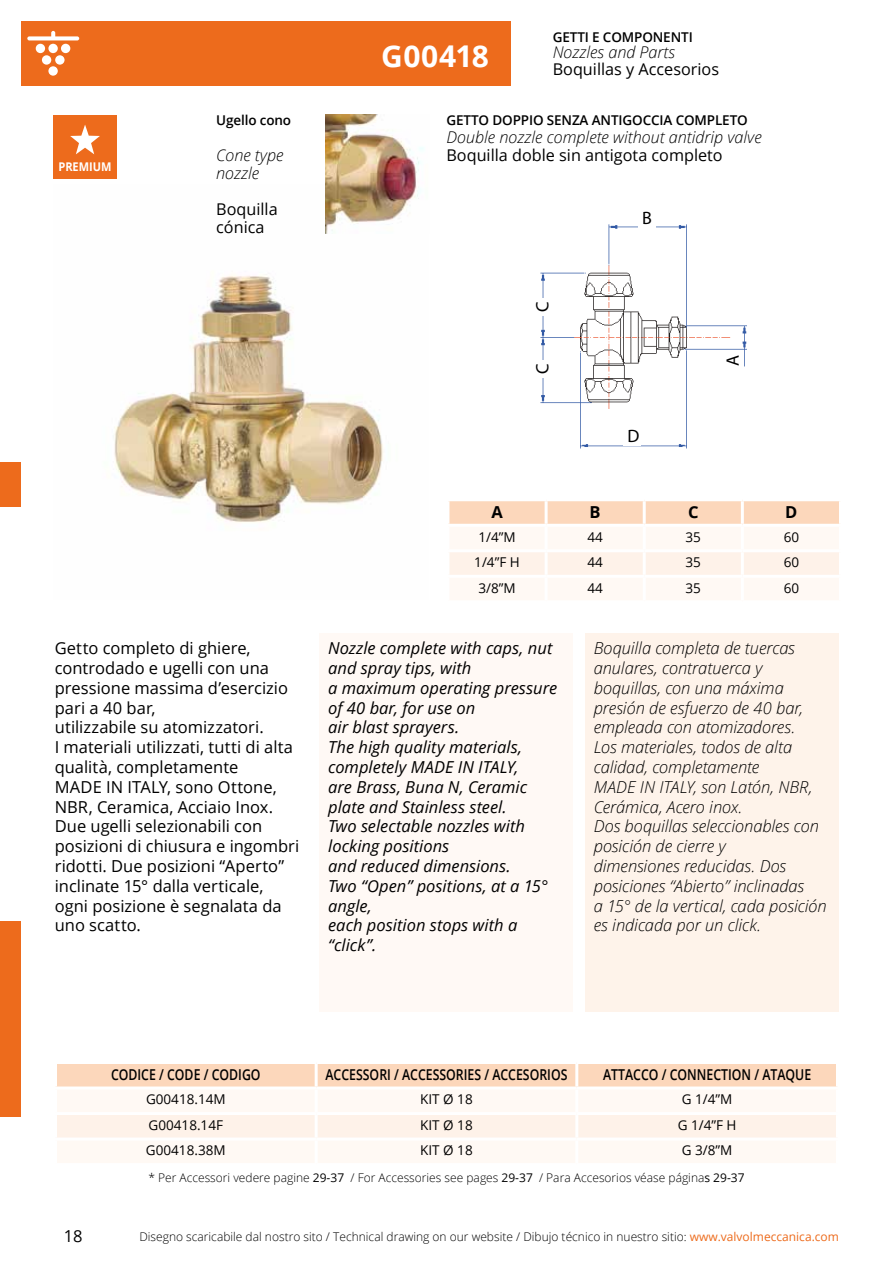
<style>
.page{position:relative;width:893px;height:1263px;background:#fff}
.page>*{position:absolute;margin:0;border:0;box-sizing:border-box;transform-origin:0 0}
.t1{font:700 30px "Open Sans";letter-spacing:.01em;color:#fff}
.t2{font:18px "Myriad Pro";color:#000}
.t3{font:italic 300 16.5px/19.8px "Open Sans";letter-spacing:-.005em;color:#000}
.t4{font:16.5px/19.8px "Open Sans";color:#000}
.t5{font:italic 16.5px/19.8px "Open Sans";color:#000}
.t6{font:700 16.5px "Open Sans";color:#000}
.t7{font:italic 300 16.2px/18px "Open Sans";color:#000}
.t8{font:16.2px/18px "Open Sans";color:#000}
.t9{font:600 15px "Open Sans";color:#000;scale:.82 1}
.t10{font:13.5px "Open Sans";color:#000}
.t11{font:600 13.5px "Open Sans";letter-spacing:-.01em;color:#000}
.t12{font:300 12px "Open Sans";color:#000}
.t13{font:700 12px "Open Sans";color:#fff;scale:.92 1}
.s1{font-weight:400}
.s2{font-weight:400;color:#ed6b1c}
</style>
<div class="page">
<div style="left:0;top:462px;width:21px;height:45px;background:#ed6b1c"></div>
<div style="left:0;top:921px;width:21px;height:196px;background:#ed6b1c"></div>
<div style="left:85px;top:21px;width:425px;height:64px;background:#ed6b1c"></div>
<div style="left:21px;top:21px;width:64px;height:64px;background:#ed6b1c"></div>
<div style="left:36px;top:44px;width:9px;height:9px;background:#fff;border-radius:50%"></div>
<div style="left:48px;top:44px;width:10px;height:9px;background:#fff;border-radius:50%"></div>
<div style="left:61px;top:44px;width:9px;height:9px;background:#fff;border-radius:50%"></div>
<div style="left:42px;top:55px;width:9px;height:10px;background:#fff;border-radius:50%"></div>
<svg style="left:55px;top:55px;width:10px;height:10px"></svg>
<svg style="left:48px;top:66px;width:10px;height:10px"></svg>
<svg style="left:27px;top:31px;width:52px;height:9px"></svg>
<img style="left:114px;top:185px;width:270px;height:338px">
<img style="left:540px;top:224px;width:207px;height:225px">
<div style="left:639px;top:210px;width:17px;height:17px;background:#fff"></div>
<div style="left:725px;top:352px;width:17px;height:17px;background:#fff"></div>
<div style="left:624px;top:428px;width:17px;height:17px;background:#fff"></div>
<div style="left:535px;top:361px;width:17px;height:17px;background:#fff"></div>
<div style="left:535px;top:299px;width:17px;height:17px;background:#fff"></div>
<div style="left:320px;top:633px;width:253px;height:378px;background:#fff9f5"></div>
<div style="left:585px;top:633px;width:254px;height:378px;background:#fef3ea"></div>
<svg style="left:449px;top:501px;width:390px;height:99px"></svg>
<hr style="left:545px;top:501px;width:3px;height:23px;background:#fff">
<hr style="left:643px;top:501px;width:3px;height:23px;background:#fff">
<hr style="left:741px;top:501px;width:3px;height:23px;background:#fff">
<hr style="left:446px;top:524px;width:100px;height:3px;background:#fff">
<hr style="left:546px;top:524px;width:98px;height:3px;background:#fff">
<hr style="left:644px;top:524px;width:98px;height:3px;background:#fff">
<hr style="left:742px;top:524px;width:100px;height:3px;background:#fff">
<hr style="left:545px;top:527px;width:3px;height:22px;background:#fff">
<hr style="left:643px;top:527px;width:3px;height:22px;background:#fff">
<hr style="left:741px;top:527px;width:3px;height:22px;background:#fff">
<hr style="left:446px;top:549px;width:100px;height:3px;background:#fff">
<hr style="left:546px;top:549px;width:98px;height:3px;background:#fff">
<hr style="left:545px;top:552px;width:3px;height:23px;background:#fff">
<hr style="left:644px;top:549px;width:98px;height:3px;background:#fff">
<hr style="left:643px;top:552px;width:3px;height:23px;background:#fff">
<hr style="left:742px;top:549px;width:100px;height:3px;background:#fff">
<hr style="left:741px;top:552px;width:3px;height:23px;background:#fff">
<hr style="left:446px;top:575px;width:100px;height:3px;background:#fff">
<hr style="left:546px;top:575px;width:98px;height:3px;background:#fff">
<hr style="left:545px;top:578px;width:3px;height:22px;background:#fff">
<hr style="left:644px;top:575px;width:98px;height:3px;background:#fff">
<hr style="left:643px;top:578px;width:3px;height:22px;background:#fff">
<hr style="left:742px;top:575px;width:100px;height:3px;background:#fff">
<hr style="left:741px;top:578px;width:3px;height:22px;background:#fff">
<div style="left:53px;top:115px;width:64px;height:64px;background:#ed6b1c"></div>
<svg style="left:70px;top:125px;width:30px;height:29px"></svg>
<div style="left:57px;top:1064px;width:779px;height:22px;background:#fcd7bb"></div>
<div style="left:57px;top:1090px;width:779px;height:73px;background:#fff9f4"></div>
<div style="left:57px;top:1115px;width:779px;height:22px;background:#fef2e9"></div>
<hr style="left:315px;top:1064px;width:3px;height:22px;background:#fff">
<hr style="left:575px;top:1064px;width:3px;height:22px;background:#fff">
<hr style="left:315px;top:1089px;width:3px;height:23px;background:#fff">
<hr style="left:575px;top:1089px;width:3px;height:23px;background:#fff">
<hr style="left:54px;top:1112px;width:262px;height:3px;background:#fff">
<hr style="left:316px;top:1112px;width:261px;height:3px;background:#fff">
<hr style="left:315px;top:1115px;width:3px;height:22px;background:#fff">
<hr style="left:577px;top:1112px;width:262px;height:3px;background:#fff">
<hr style="left:575px;top:1115px;width:3px;height:22px;background:#fff">
<hr style="left:54px;top:1137px;width:262px;height:3px;background:#fff">
<hr style="left:316px;top:1137px;width:261px;height:3px;background:#fff">
<hr style="left:315px;top:1140px;width:3px;height:23px;background:#fff">
<hr style="left:577px;top:1137px;width:262px;height:3px;background:#fff">
<hr style="left:575px;top:1140px;width:3px;height:23px;background:#fff">
<img style="left:326px;top:114px;width:98px;height:120px">
<p class="t13" style="left:58px;top:158px;width:59px">PREMIUM</p>
<p class="t11" style="left:216px;top:111px;width:76px">Ugello cono</p>
<p class="t7" style="left:216px;top:146px;width:69px">Cone type nozzle</p>
<p class="t8" style="left:216px;top:200px;width:63px">Boquilla cónica</p>
<p class="t11" style="left:553px;top:28px;width:141px">GETTI E COMPONENTI</p>
<p class="t7" style="left:553px;top:43px;width:124px">Nozzles and Parts</p>
<p class="t8" style="left:553px;top:60px;width:168px">Boquillas y Accesorios</p>
<p class="t11" style="left:446px;top:111px;width:303px">GETTO DOPPIO SENZA ANTIGOCCIA COMPLETO</p>
<p class="t7" style="left:446px;top:128px;width:317px">Double nozzle complete without antidrip valve</p>
<p class="t8" style="left:446px;top:146px;width:278px">Boquilla doble sin antigota completo</p>
<h1 class="t1" style="left:381px;top:35px;width:109px">G00418</h1>
<p class="t2" style="left:531px;top:312px;width:12px;rotate:-90deg">C</p>
<p class="t2" style="left:531px;top:374px;width:12px;rotate:-90deg">C</p>
<p class="t2" style="left:642px;top:207px;width:11px">B</p>
<p class="t2" style="left:627px;top:425px;width:13px">D</p>
<p class="t2" style="left:722px;top:366px;width:13px;rotate:-90deg">A</p>
<p class="t6" style="left:491px;top:501px;width:13px">A</p>
<p class="t6" style="left:590px;top:501px;width:13px">B</p>
<p class="t6" style="left:688px;top:501px;width:12px">C</p>
<p class="t6" style="left:785px;top:501px;width:14px">D</p>
<p class="t10" style="left:478px;top:527px;width:39px">1/4”M</p>
<p class="t10" style="left:587px;top:527px;width:17px">44</p>
<p class="t10" style="left:686px;top:527px;width:17px">35</p>
<p class="t10" style="left:784px;top:527px;width:17px">60</p>
<p class="t10" style="left:474px;top:553px;width:47px">1/4”F H</p>
<p class="t10" style="left:587px;top:553px;width:17px">44</p>
<p class="t10" style="left:686px;top:553px;width:17px">35</p>
<p class="t10" style="left:784px;top:553px;width:17px">60</p>
<p class="t10" style="left:478px;top:578px;width:39px">3/8”M</p>
<p class="t10" style="left:587px;top:578px;width:17px">44</p>
<p class="t10" style="left:686px;top:578px;width:17px">35</p>
<p class="t10" style="left:784px;top:578px;width:17px">60</p>
<p class="t4" style="left:55px;top:638px;width:246px">Getto completo di ghiere, controdado e ugelli con una pressione massima d’esercizio pari a 40 bar,<br>utilizzabile su atomizzatori.<br>I materiali utilizzati, tutti di alta qualità, completamente<br>MADE IN ITALY, sono Ottone,<br>NBR, Ceramica, Acciaio Inox.<br>Due ugelli selezionabili con posizioni di chiusura e ingombri ridotti. Due posizioni “Aperto” inclinate 15° dalla verticale, ogni posizione è segnalata da uno scatto.</p>
<p class="t5" style="left:328px;top:638px;width:231px">Nozzle complete with caps, nut and spray tips, with<br>a maximum operating pressure of 40 bar, for use on<br>air blast sprayers.<br>The high quality materials, completely MADE IN ITALY,<br>are Brass, Buna N, Ceramic plate and Stainless steel.<br>Two selectable nozzles with locking positions<br>and reduced dimensions.<br>Two “Open” positions, at a 15° angle,<br>each position stops with a “click”.</p>
<p class="t3" style="left:594px;top:638px;width:235px">Boquilla completa de tuercas anulares, contratuerca y boquillas, con una máxima presión de esfuerzo de 40 bar, empleada con atomizadores.<br>Los materiales, todos de alta calidad, completamente<br>MADE IN ITALY, son Latón, NBR,<br>Cerámica, Acero inox.<br>Dos boquillas seleccionables con posición de cierre y<br>dimensiones reducidas. Dos posiciones “Abierto” inclinadas<br>a 15° de la vertical, cada posición es indicada por un click.</p>
<p class="t4" style="left:64px;top:1226px;width:20px">18</p>
<p class="t9" style="left:111px;top:1064px;width:184px">CODICE / CODE / CODIGO</p>
<p class="t9" style="left:326px;top:1064px;width:297px">ACCESSORI / ACCESSORIES / ACCESORIOS</p>
<p class="t9" style="left:603px;top:1064px;width:255px">ATTACCO / CONNECTION / ATAQUE</p>
<p class="t10" style="left:146px;top:1090px;width:81px">G00418.14M</p>
<p class="t10" style="left:420px;top:1090px;width:54px">KIT Ø 18</p>
<p class="t10" style="left:682px;top:1090px;width:52px">G 1/4”M</p>
<p class="t10" style="left:149px;top:1116px;width:76px">G00418.14F</p>
<p class="t10" style="left:420px;top:1116px;width:54px">KIT Ø 18</p>
<p class="t10" style="left:678px;top:1116px;width:60px">G 1/4”F H</p>
<p class="t10" style="left:146px;top:1141px;width:81px">G00418.38M</p>
<p class="t10" style="left:420px;top:1141px;width:54px">KIT Ø 18</p>
<p class="t10" style="left:682px;top:1141px;width:52px">G 3/8”M</p>
<p class="t12" style="left:148px;top:1169px;width:598px">* Per Accessori vedere pagine <span class="s1">29-37</span> / For Accessories see pages <span class="s1">29-37</span> / Para Accesorios véase página<span class="s1">s 29-37</span></p>
<p class="t12" style="left:139px;top:1228px;width:701px">Disegno scaricabile dal nostro sito / Technical drawing on our website / Dibujo técnico in nuestro sitio: <span class="s2">www.valvolmeccanica.com</span></p>
</div>
